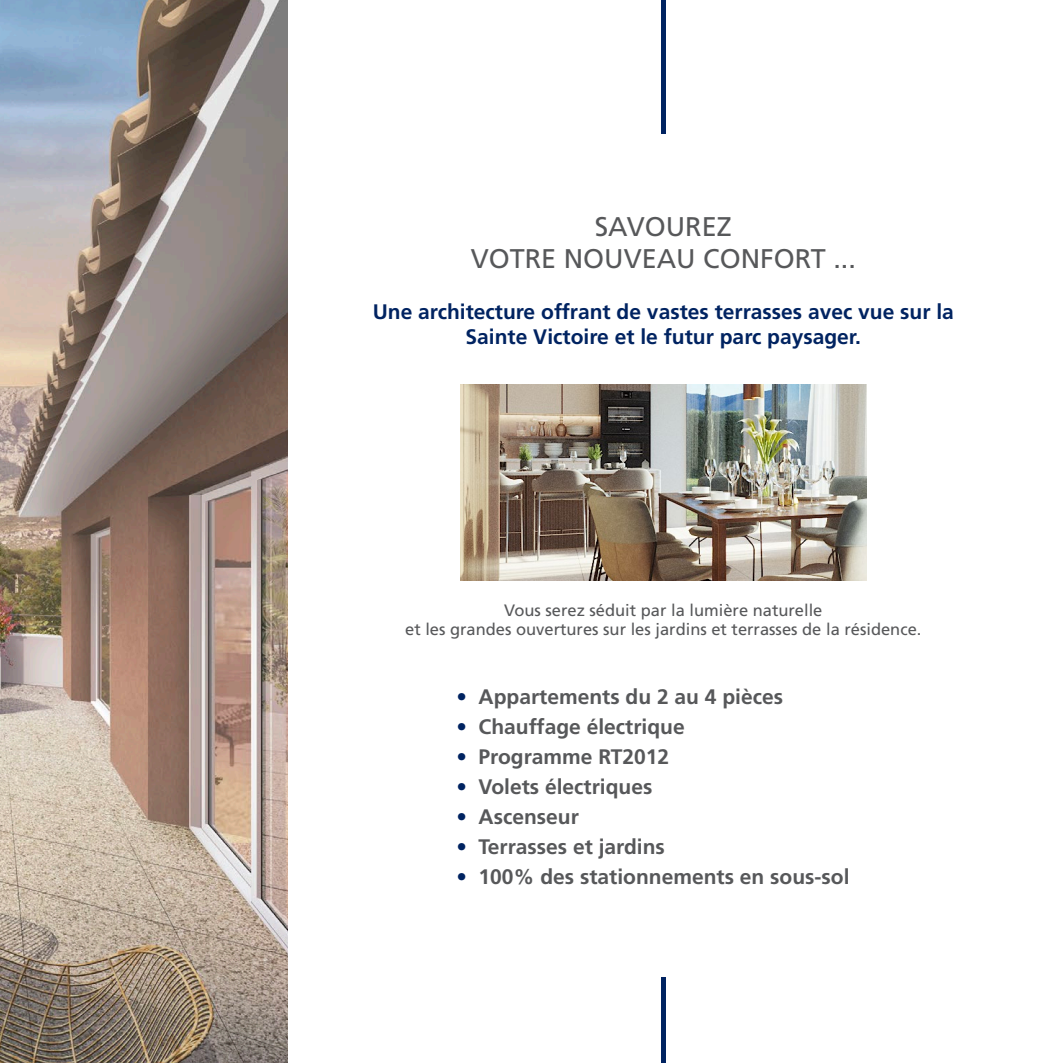
<style>
.page{position:relative;width:1063px;height:1063px;background:#fff}
.page>*{position:absolute;margin:0;border:0;box-sizing:border-box;transform-origin:0 0}
.t1{font:27px "Frutiger";color:#57585a}
.t2{font:700 21px "Frutiger";color:#57585a}
.t3{font:700 21px/25.2px "Frutiger";color:#002361;text-align:center}
.t4{font:16.5px "Frutiger";color:#57585a}
.s1{color:#002361}
</style>
<div class="page">
<img style="left:0;top:0;width:287px;height:1063px">
<hr style="left:661px;top:0;width:4px;height:134px;background:#002361">
<hr style="left:661px;top:978px;width:4px;height:85px;background:#002361">
<img style="left:460px;top:385px;width:406px;height:195px">
<p class="t1" style="left:595px;top:210px;width:139px">SAVOUREZ</p>
<p class="t1" style="left:471px;top:243px;width:387px">VOTRE NOUVEAU CONFORT ...</p>
<p class="t3" style="left:373px;top:298px;width:583px">Une architecture offrant de vastes terrasses avec vue sur la<br>Sainte Victoire et le futur parc paysager.</p>
<p class="t4" style="left:504px;top:600px;width:320px">Vous serez séduit par la lumière naturelle</p>
<p class="t4" style="left:405px;top:620px;width:518px">et les grandes ouvertures sur les jardins et terrasses de la résidence.</p>
<p class="t2" style="left:456px;top:685px;width:328px"><span class="s1">•</span> Appartements du 2 au 4 pièces</p>
<p class="t2" style="left:456px;top:715px;width:230px"><span class="s1">•</span> Chauffage électrique</p>
<p class="t2" style="left:456px;top:745px;width:214px"><span class="s1">•</span> Programme RT2012</p>
<p class="t2" style="left:456px;top:775px;width:198px"><span class="s1">•</span> Volets électriques</p>
<p class="t2" style="left:456px;top:805px;width:124px"><span class="s1">•</span> Ascenseur</p>
<p class="t2" style="left:456px;top:835px;width:210px"><span class="s1">•</span> Terrasses et jardins</p>
<p class="t2" style="left:456px;top:865px;width:395px"><span class="s1">•</span> 100% des stationnements en sous-sol</p>
</div>
